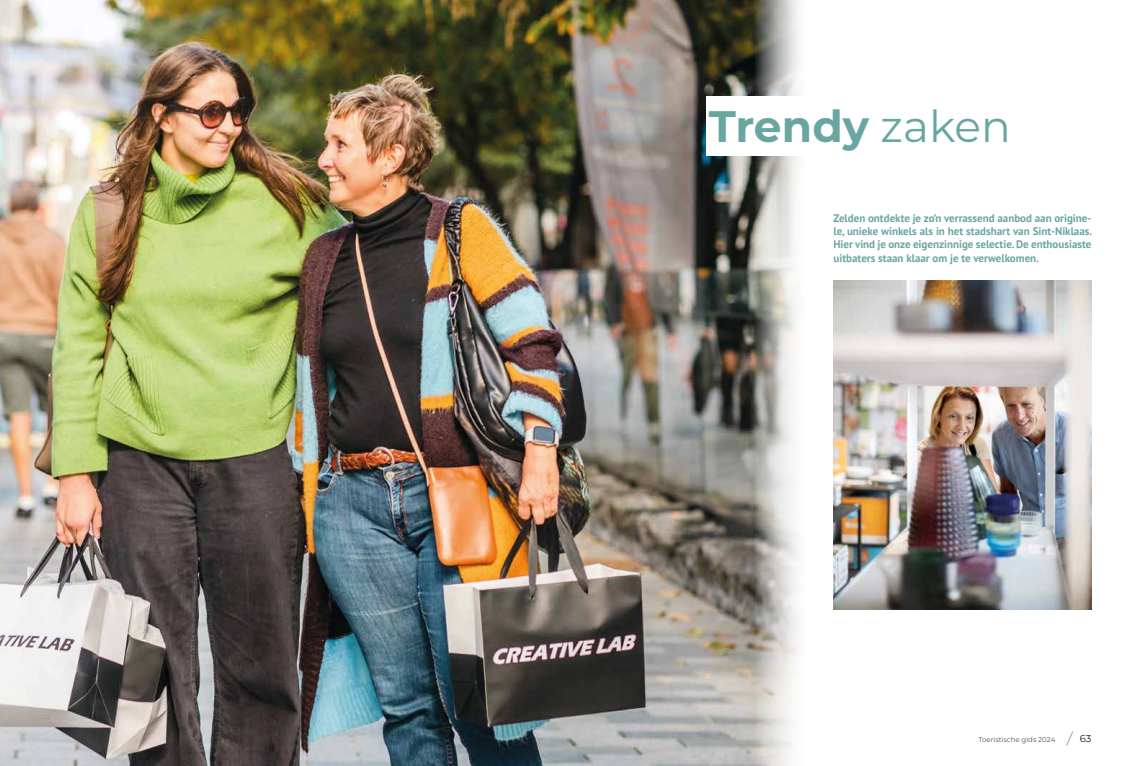
<style>
.page{position:relative;width:1134px;height:766px;background:#fff}
.page>*{position:absolute;margin:0;border:0;box-sizing:border-box;transform-origin:0 0}
.t1{font:700 44px "Montserrat";color:#69a6a1}
.t2{font:700 11px/13.2px "PT Sans";color:#69a6a1;text-align:justify}
.t3{font:7px "Montserrat";color:#575756}
.s1{font-weight:400}
.s2{font-style:italic;font-size:15px}
.s3{font-size:10px;color:#1d1d1b}
</style>
<div class="page">
<img style="left:833px;top:281px;width:258px;height:328px">
<img style="left:0;top:0;width:799px;height:765px">
<div style="left:706px;top:96px;width:388px;height:60px;background:#fff"></div>
<h1 class="t1" style="left:709px;top:94px;width:304px">Trendy <span class="s1">zaken</span></h1>
<p class="t2" style="left:833px;top:211px;width:260px">Zelden ontdekte je zo’n verrassend aanbod aan origine&shy;le, unieke winkels als in het stadshart van Sint-Niklaas.<br>Hier vind je onze eigenzinnige selectie. De enthousiaste uitbaters staan klaar om je te verwelkomen.</p>
<p class="t3" style="left:978px;top:734px;width:114px">Toeristische gids 2024 <span class="s2">/</span> <span class="s3">63</span></p>
</div>
